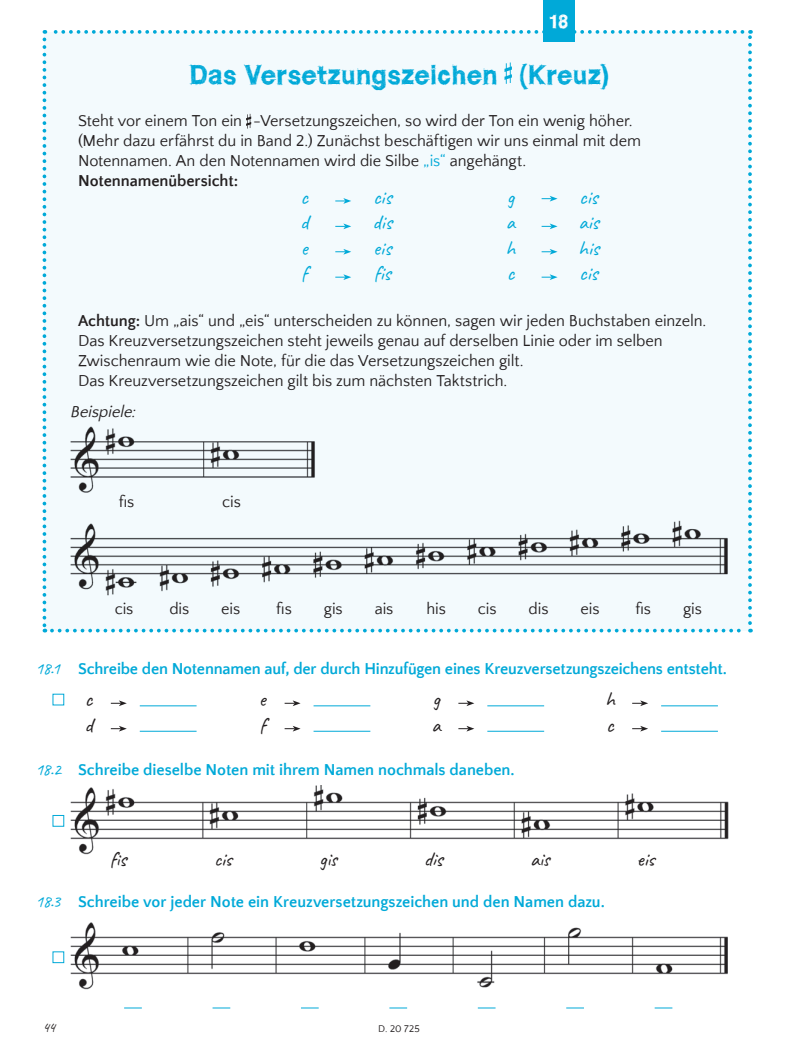
<style>
.page{position:relative;width:798px;height:1063px;background:#fff}
.page>*{position:absolute;margin:0;border:0;box-sizing:border-box;transform-origin:0 0}
.Kapitelüberschrift{font:26.25px "WCROUGHTRAD Bta";color:#00a9d8}
.Aufgabenstellung_Fli{font:21.25px "Caveat";letter-spacing:-.01em;color:#00a9d8}
.Noten{font:21.25px "Caveat";letter-spacing:-.015em;color:#231f20}
.Caveat_Kreuzworträts{font:21.25px "Caveat";color:#231f20}
.t1{font:18.75px "WCROUGHTRAD Bta";color:#fff}
.Nummerierung_Aufgabe{font:17.5px "Caveat";color:#00a9d8}
.Aufgabenstellung_Fli-2{font:16.25px/20px "Quattrocento Sans";letter-spacing:-.005em;color:#231f20}
.Aufgabenstellung_Bla{font:700 16.25px "Quattrocento Sans";letter-spacing:-.005em;color:#00a9d8}
.Noten-2{font:16.25px "Quattrocento Sans";letter-spacing:-.005em;color:#231f20}
.Aufgabenstellung_Fli-3{font:700 16.25px "Quattrocento Sans";color:#231f20}
.Noten-3{font:italic 16.25px "Quattrocento Sans";letter-spacing:-.005em;color:#231f20}
.t2{font:15px "Caveat";color:#231f20}
.t3{font:10px "Quattrocento Sans";color:#231f20}
.s1{color:#00a9d8}
.s2{font-weight:700}
</style>
<div class="page">
<div style="left:43px;top:30px;width:708px;height:602px;background:#f3fafd"></div>
<img style="left:71px;top:421px;width:655px;height:73px">
<img style="left:71px;top:518px;width:661px;height:79px">
<svg style="left:111px;top:700px;width:16px;height:6px"></svg>
<hr style="left:140px;top:706px;width:56px;height:1px;background:#00a9d8">
<svg style="left:284px;top:700px;width:16px;height:6px"></svg>
<hr style="left:313px;top:706px;width:57px;height:1px;background:#00a9d8">
<svg style="left:458px;top:700px;width:16px;height:6px"></svg>
<hr style="left:487px;top:706px;width:57px;height:1px;background:#00a9d8">
<svg style="left:632px;top:700px;width:16px;height:6px"></svg>
<hr style="left:661px;top:706px;width:56px;height:1px;background:#00a9d8">
<svg style="left:111px;top:726px;width:16px;height:6px"></svg>
<hr style="left:140px;top:731px;width:56px;height:1px;background:#00a9d8">
<svg style="left:284px;top:726px;width:16px;height:6px"></svg>
<hr style="left:313px;top:731px;width:57px;height:1px;background:#00a9d8">
<svg style="left:458px;top:726px;width:16px;height:6px"></svg>
<hr style="left:487px;top:731px;width:57px;height:1px;background:#00a9d8">
<svg style="left:632px;top:726px;width:16px;height:6px"></svg>
<hr style="left:661px;top:731px;width:56px;height:1px;background:#00a9d8">
<div style="left:53px;top:815px;width:11px;height:11px;border:1px solid #00a9d8"></div>
<img style="left:71px;top:786px;width:658px;height:69px">
<div style="left:53px;top:952px;width:11px;height:11px;border:1px solid #00a9d8"></div>
<img style="left:71px;top:922px;width:657px;height:68px">
<svg style="left:124px;top:1008px;width:18px;height:1px"></svg>
<svg style="left:212px;top:1008px;width:18px;height:1px"></svg>
<svg style="left:301px;top:1008px;width:17px;height:1px"></svg>
<svg style="left:389px;top:1008px;width:18px;height:1px"></svg>
<svg style="left:477px;top:1008px;width:18px;height:1px"></svg>
<svg style="left:566px;top:1008px;width:17px;height:1px"></svg>
<svg style="left:654px;top:1008px;width:18px;height:1px"></svg>
<div style="left:542px;top:0;width:32px;height:42px;background:#00a9d8"></div>
<p class="t1" style="left:548px;top:9px;width:21px">18</p>
<p class="Kapitelüberschrift" style="left:189px;top:58px;width:421px">Das Versetzungszeichen (Kreuz)</p>
<p class="Aufgabenstellung_Fli-2" style="left:78px;top:111px;width:564px">Steht vor einem Ton ein -Versetzungszeichen, so wird der Ton ein wenig höher. (Mehr dazu erfährst du in Band 2.) Zunächst beschäftigen wir uns einmal mit dem<br>Notennamen. An den Notennamen wird die Silbe <span class="s1">„is“</span> angehängt.</p>
<p class="Aufgabenstellung_Fli-3" style="left:78px;top:172px;width:162px">Notennamenübersicht:</p>
<p class="Aufgabenstellung_Fli" style="left:300px;top:183px;width:9px">c</p>
<p class="Aufgabenstellung_Fli" style="left:373px;top:183px;width:20px">cis</p>
<p class="Aufgabenstellung_Fli" style="left:506px;top:183px;width:9px">g</p>
<p class="Aufgabenstellung_Fli" style="left:579px;top:183px;width:20px">cis</p>
<p class="Aufgabenstellung_Fli" style="left:300px;top:209px;width:10px">d</p>
<p class="Aufgabenstellung_Fli" style="left:372px;top:209px;width:21px">dis</p>
<p class="Aufgabenstellung_Fli" style="left:505px;top:209px;width:11px">a</p>
<p class="Aufgabenstellung_Fli" style="left:578px;top:209px;width:22px">ais</p>
<p class="Aufgabenstellung_Fli" style="left:301px;top:234px;width:8px">e</p>
<p class="Aufgabenstellung_Fli" style="left:373px;top:234px;width:19px">eis</p>
<p class="Aufgabenstellung_Fli" style="left:505px;top:234px;width:11px">h</p>
<p class="Aufgabenstellung_Fli" style="left:578px;top:234px;width:22px">his</p>
<p class="Aufgabenstellung_Fli" style="left:301px;top:260px;width:8px">f</p>
<p class="Aufgabenstellung_Fli" style="left:373px;top:260px;width:19px">fis</p>
<p class="Aufgabenstellung_Fli" style="left:506px;top:260px;width:9px">c</p>
<p class="Aufgabenstellung_Fli" style="left:579px;top:260px;width:20px">cis</p>
<p class="Aufgabenstellung_Fli-2" style="left:78px;top:311px;width:629px"><span class="s2">Achtung:</span> Um „ais“ und „eis“ unterscheiden zu können, sagen wir jeden Buchstaben einzeln.</p>
<p class="Aufgabenstellung_Fli-2" style="left:78px;top:331px;width:586px">Das Kreuzversetzungszeichen steht jeweils genau auf derselben Linie oder im selben<br>Zwischenraum wie die Note, für die das Versetzungszeichen gilt.<br>Das Kreuzversetzungszeichen gilt bis zum nächsten Taktstrich.</p>
<p class="Noten-3" style="left:71px;top:404px;width:67px">Beispiele:</p>
<p class="Noten-2" style="left:119px;top:494px;width:17px">fis</p>
<p class="Noten-2" style="left:222px;top:494px;width:20px">cis</p>
<p class="Noten-2" style="left:115px;top:600px;width:20px">cis</p>
<p class="Noten-2" style="left:169px;top:600px;width:21px">dis</p>
<p class="Noten-2" style="left:221px;top:600px;width:21px">eis</p>
<p class="Noten-2" style="left:276px;top:600px;width:17px">fis</p>
<p class="Noten-2" style="left:323px;top:600px;width:21px">gis</p>
<p class="Noten-2" style="left:374px;top:600px;width:20px">ais</p>
<p class="Noten-2" style="left:426px;top:600px;width:21px">his</p>
<p class="Noten-2" style="left:478px;top:600px;width:20px">cis</p>
<p class="Noten-2" style="left:528px;top:600px;width:21px">dis</p>
<p class="Noten-2" style="left:580px;top:600px;width:21px">eis</p>
<p class="Noten-2" style="left:635px;top:600px;width:17px">fis</p>
<p class="Noten-2" style="left:682px;top:600px;width:21px">gis</p>
<p class="Nummerierung_Aufgabe" style="left:35px;top:657px;width:26px">18.1</p>
<p class="Aufgabenstellung_Bla" style="left:78px;top:660px;width:650px">Schreibe den Notennamen auf, der durch Hinzufügen eines Kreuzversetzungszeichens entsteht.</p>
<p class="Caveat_Kreuzworträts" style="left:85px;top:686px;width:9px">c</p>
<p class="Caveat_Kreuzworträts" style="left:259px;top:686px;width:8px">e</p>
<p class="Caveat_Kreuzworträts" style="left:432px;top:686px;width:9px">g</p>
<p class="Caveat_Kreuzworträts" style="left:605px;top:686px;width:11px">h</p>
<p class="Caveat_Kreuzworträts" style="left:84px;top:711px;width:10px">d</p>
<p class="Caveat_Kreuzworträts" style="left:259px;top:711px;width:8px">f</p>
<p class="Caveat_Kreuzworträts" style="left:431px;top:711px;width:11px">a</p>
<p class="Caveat_Kreuzworträts" style="left:606px;top:711px;width:9px">c</p>
<p class="Nummerierung_Aufgabe" style="left:35px;top:758px;width:27px">18.2</p>
<p class="Aufgabenstellung_Bla" style="left:78px;top:761px;width:438px">Schreibe dieselbe Noten mit ihrem Namen nochmals daneben.</p>
<p class="Noten" style="left:110px;top:845px;width:18px">fis</p>
<p class="Noten" style="left:214px;top:845px;width:20px">cis</p>
<p class="Noten" style="left:319px;top:845px;width:19px">gis</p>
<p class="Noten" style="left:424px;top:845px;width:20px">dis</p>
<p class="Noten" style="left:530px;top:845px;width:21px">ais</p>
<p class="Noten" style="left:636px;top:845px;width:19px">eis</p>
<p class="Nummerierung_Aufgabe" style="left:35px;top:890px;width:27px">18.3</p>
<p class="Aufgabenstellung_Bla" style="left:78px;top:893px;width:528px">Schreibe vor jeder Note ein Kreuzversetzungszeichen und den Namen dazu.</p>
<p class="t2" style="left:43px;top:1018px;width:14px">44</p>
<p class="t3" style="left:378px;top:1024px;width:43px">D. 20 725</p>
</div>
